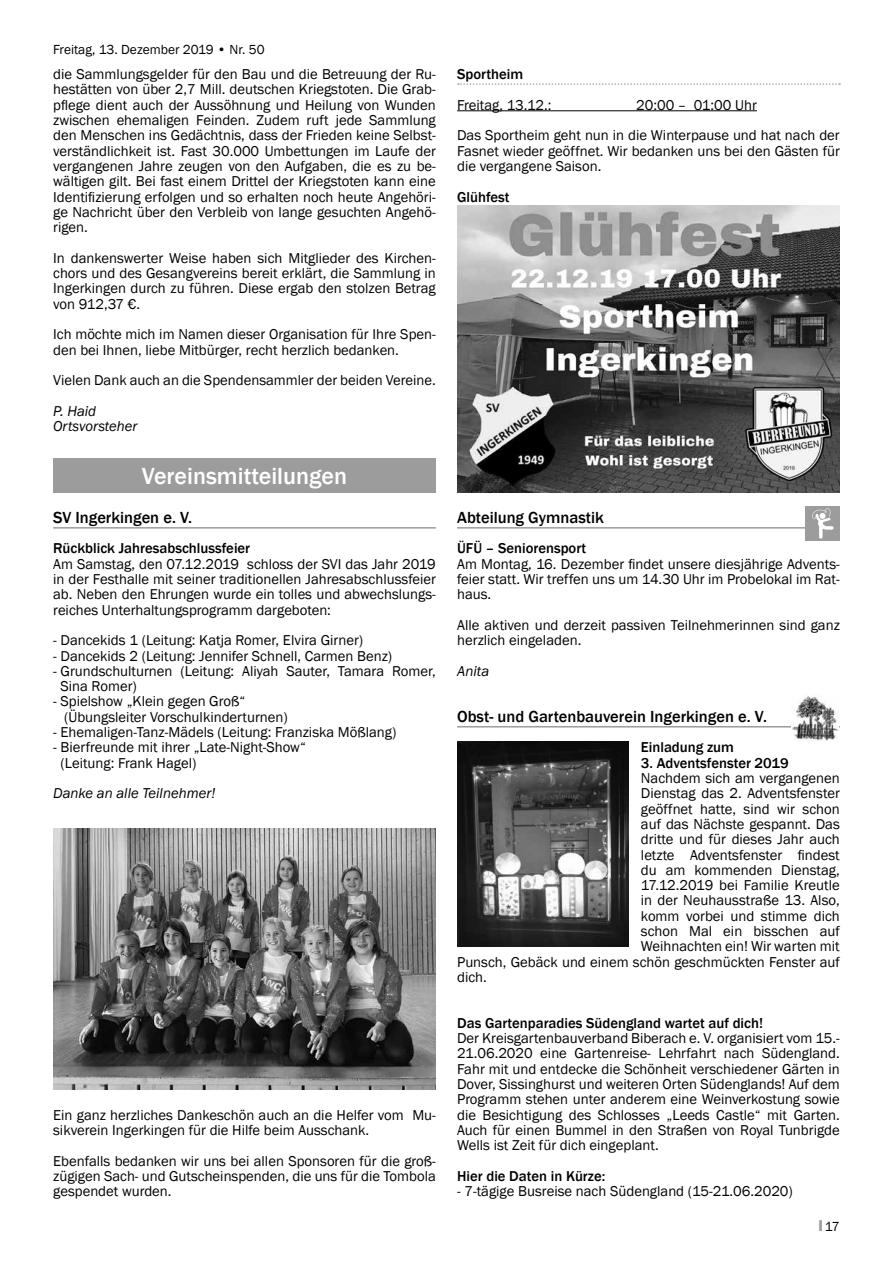
<style>
.page{position:relative;width:893px;height:1263px;background:#fff}
.page>*{position:absolute;margin:0;border:0;box-sizing:border-box;transform-origin:0 0}
.t1{font:500 24px "Franklin Gothic";color:#fff}
.t2{font:500 16.5px "Franklin Gothic";color:#000}
.t3{font:14.7px/15.3px "Franklin Gothic";color:#000}
.t4{font:500 14.7px "Franklin Gothic";color:#000}
.t5{font:italic 14.7px/15.3px "Franklin Gothic";color:#000}
.t6{font:13.5px "Franklin Gothic";color:#000}
.s1{font-family:"Impact";color:#9c9c9d}
</style>
<div class="page">
<svg style="left:458px;top:83px;width:382px;height:2px"></svg>
<hr style="left:457px;top:110px;width:300px;height:1px;background:#000">
<hr style="left:457px;top:527px;width:383px;height:2px;background:#9c9c9d">
<hr style="left:457px;top:726px;width:383px;height:1px;background:#9c9c9d">
<img style="left:457px;top:205px;width:383px;height:287px">
<div style="left:806px;top:506px;width:34px;height:35px;background:#9c9c9d"></div>
<svg style="left:812px;top:508px;width:21px;height:31px"></svg>
<img style="left:792px;top:696px;width:46px;height:45px">
<img style="left:457px;top:742px;width:171px;height:204px">
<hr style="left:53px;top:527px;width:383px;height:2px;background:#9c9c9d">
<div style="left:53px;top:458px;width:383px;height:34px;background:#9c9c9d"></div>
<img style="left:53px;top:829px;width:383px;height:260px">
<p class="t6" style="left:53px;top:41px;width:213px">Freitag, 13. Dezember 2019 • Nr. 50</p>
<p class="t3" style="left:53px;top:67px;width:384px;text-align:justify">die Sammlungsgelder für den Bau und die Betreuung der Ru&shy;hestätten von über 2,7 Mill. deutschen Kriegstoten. Die Grab&shy;pflege dient auch der Aussöhnung und Heilung von Wunden zwischen ehemaligen Feinden. Zudem ruft jede Sammlung den Menschen ins Gedächtnis, dass der Frieden keine Selbst&shy;verständlichkeit ist. Fast 30.000 Umbettungen im Laufe der vergangenen Jahre zeugen von den Aufgaben, die es zu be&shy;wältigen gilt. Bei fast einem Drittel der Kriegstoten kann eine Identifizierung erfolgen und so erhalten noch heute Angehöri&shy;ge Nachricht über den Verbleib von lange gesuchten Angehö&shy;rigen.</p>
<p class="t3" style="left:53px;top:250px;width:384px;text-align:justify">In dankenswerter Weise haben sich Mitglieder des Kirchen&shy;chors und des Gesangvereins bereit erklärt, die Sammlung in Ingerkingen durch zu führen. Diese ergab den stolzen Betrag von 912,37 €.</p>
<p class="t3" style="left:53px;top:327px;width:384px">Ich möchte mich im Namen dieser Organisation für Ihre Spen&shy;den bei Ihnen, liebe Mitbürger, recht herzlich bedanken.</p>
<p class="t3" style="left:53px;top:373px;width:384px">Vielen Dank auch an die Spendensammler der beiden Vereine.</p>
<p class="t5" style="left:53px;top:403px;width:86px">P. Haid<br>Ortsvorsteher</p>
<h1 class="t1" style="left:142px;top:461px;width:207px">Vereinsmitteilungen</h1>
<p class="t2" style="left:53px;top:507px;width:141px">SV Ingerkingen e. V.</p>
<p class="t4" style="left:53px;top:539px;width:199px">Rückblick Jahresabschlussfeier</p>
<p class="t3" style="left:53px;top:556px;width:384px;text-align:justify">Am Samstag, den 07.12.2019 schloss der SVI das Jahr 2019 in der Festhalle mit seiner traditionellen Jahresabschlussfeier ab. Neben den Ehrungen wurde ein tolles und abwechslungs&shy;reiches Unterhaltungsprogramm dargeboten:</p>
<p class="t3" style="left:53px;top:633px;width:312px">- Dancekids 1 (Leitung: Katja Romer, Elvira Girner)</p>
<p class="t3" style="left:53px;top:648px;width:341px">- Dancekids 2 (Leitung: Jennifer Schnell, Carmen Benz)</p>
<p class="t3" style="left:60px;top:664px;width:377px;text-indent:-7px">- Grundschulturnen (Leitung: Aliyah Sauter, Tamara Romer,<br>Sina Romer)</p>
<p class="t3" style="left:64px;top:694px;width:225px;text-indent:-11px">- Spielshow „Klein gegen Groß“ (Übungsleiter Vorschulkinderturnen)</p>
<p class="t3" style="left:53px;top:725px;width:345px">- Ehemaligen-Tanz-Mädels (Leitung: Franziska Mößlang)</p>
<p class="t3" style="left:60px;top:740px;width:247px;text-indent:-7px">- Bierfreunde mit ihrer „Late-Night-Show“ (Leitung: Frank Hagel)</p>
<p class="t5" style="left:53px;top:786px;width:164px">Danke an alle Teilnehmer!</p>
<p class="t3" style="left:53px;top:1107px;width:384px">Ein ganz herzliches Dankeschön auch an die Helfer vom Mu&shy;sikverein Ingerkingen für die Hilfe beim Ausschank.</p>
<p class="t3" style="left:53px;top:1153px;width:384px;text-align:justify">Ebenfalls bedanken wir uns bei allen Sponsoren für die groß&shy;zügigen Sach- und Gutscheinspenden, die uns für die Tombola gespendet wurden.</p>
<p class="t4" style="left:457px;top:65px;width:68px">Sportheim</p>
<p class="t3" style="left:457px;top:97px;width:96px">Freitag, 13.12.:</p>
<p class="t3" style="left:457px;top:90px;width:384px;line-height:30.6px;text-indent:179px">20:00 – 01:00 Uhr<br>Das Sportheim geht nun in die Winterpause und hat nach der</p>
<p class="t3" style="left:457px;top:143px;width:384px">Fasnet wieder geöffnet. Wir bedanken uns bei den Gästen für die vergangene Saison.</p>
<p class="t4" style="left:457px;top:188px;width:54px">Glühfest</p>
<p class="t2" style="left:457px;top:507px;width:148px">Abteilung Gymnastik</p>
<p class="t4" style="left:457px;top:539px;width:131px">ÜFÜ – Seniorensport</p>
<p class="t3" style="left:457px;top:556px;width:384px;text-align:justify">Am Montag, 16. Dezember findet unsere diesjährige Advents&shy;feier statt. Wir treffen uns um 14.30 Uhr im Probelokal im Rat&shy;haus.</p>
<p class="t3" style="left:457px;top:618px;width:384px">Alle aktiven und derzeit passiven Teilnehmerinnen sind ganz herzlich eingeladen.</p>
<p class="t5" style="left:457px;top:664px;width:34px">Anita</p>
<p class="t2" style="left:457px;top:706px;width:311px">Obst- und Gartenbauverein Ingerkingen e. V.</p>
<p class="t4" style="left:641px;top:738px;width:94px">Einladung zum</p>
<p class="t4" style="left:641px;top:754px;width:149px">3. Adventsfenster 2019</p>
<p class="t3" style="left:641px;top:771px;width:200px">Nachdem sich am vergangenen</p>
<p class="t3" style="left:641px;top:786px;width:200px">Dienstag das 2. Adventsfenster</p>
<p class="t3" style="left:641px;top:801px;width:200px">geöffnet hatte, sind wir schon</p>
<p class="t3" style="left:641px;top:817px;width:200px">auf das Nächste gespannt. Das</p>
<p class="t3" style="left:641px;top:832px;width:200px">dritte und für dieses Jahr auch</p>
<p class="t3" style="left:641px;top:847px;width:200px">letzte Adventsfenster findest</p>
<p class="t3" style="left:641px;top:862px;width:200px">du am kommenden Dienstag,</p>
<p class="t3" style="left:641px;top:878px;width:200px">17.12.2019 bei Familie Kreutle</p>
<p class="t3" style="left:641px;top:893px;width:200px">in der Neuhausstraße 13. Also,</p>
<p class="t3" style="left:641px;top:908px;width:200px">komm vorbei und stimme dich</p>
<p class="t3" style="left:641px;top:924px;width:200px">schon Mal ein bisschen auf</p>
<p class="t3" style="left:641px;top:939px;width:200px">Weihnachten ein! Wir warten mit</p>
<p class="t3" style="left:457px;top:954px;width:384px">Punsch, Gebäck und einem schön geschmückten Fenster auf</p>
<p class="t3" style="left:457px;top:970px;width:31px">dich.</p>
<p class="t4" style="left:457px;top:1014px;width:308px">Das Gartenparadies Südengland wartet auf dich!</p>
<p class="t3" style="left:457px;top:1031px;width:384px;text-align:justify">Der Kreisgartenbauverband Biberach e. V. organisiert vom 15.- 21.06.2020 eine Gartenreise- Lehrfahrt nach Südengland.<br>Fahr mit und entdecke die Schönheit verschiedener Gärten in Dover, Sissinghurst und weiteren Orten Südenglands! Auf dem Programm stehen unter anderem eine Weinverkostung sowie die Besichtigung des Schlosses „Leeds Castle“ mit Garten.<br>Auch für einen Bummel in den Straßen von Royal Tunbrigde Wells ist Zeit für dich eingeplant.</p>
<p class="t4" style="left:457px;top:1167px;width:150px">Hier die Daten in Kürze:</p>
<p class="t3" style="left:457px;top:1184px;width:337px">- 7-tägige Busreise nach Südengland (15-21.06.2020)</p>
<p class="t6" style="left:819px;top:1218px;width:23px"><span class="s1">I</span> 17</p>
</div>
